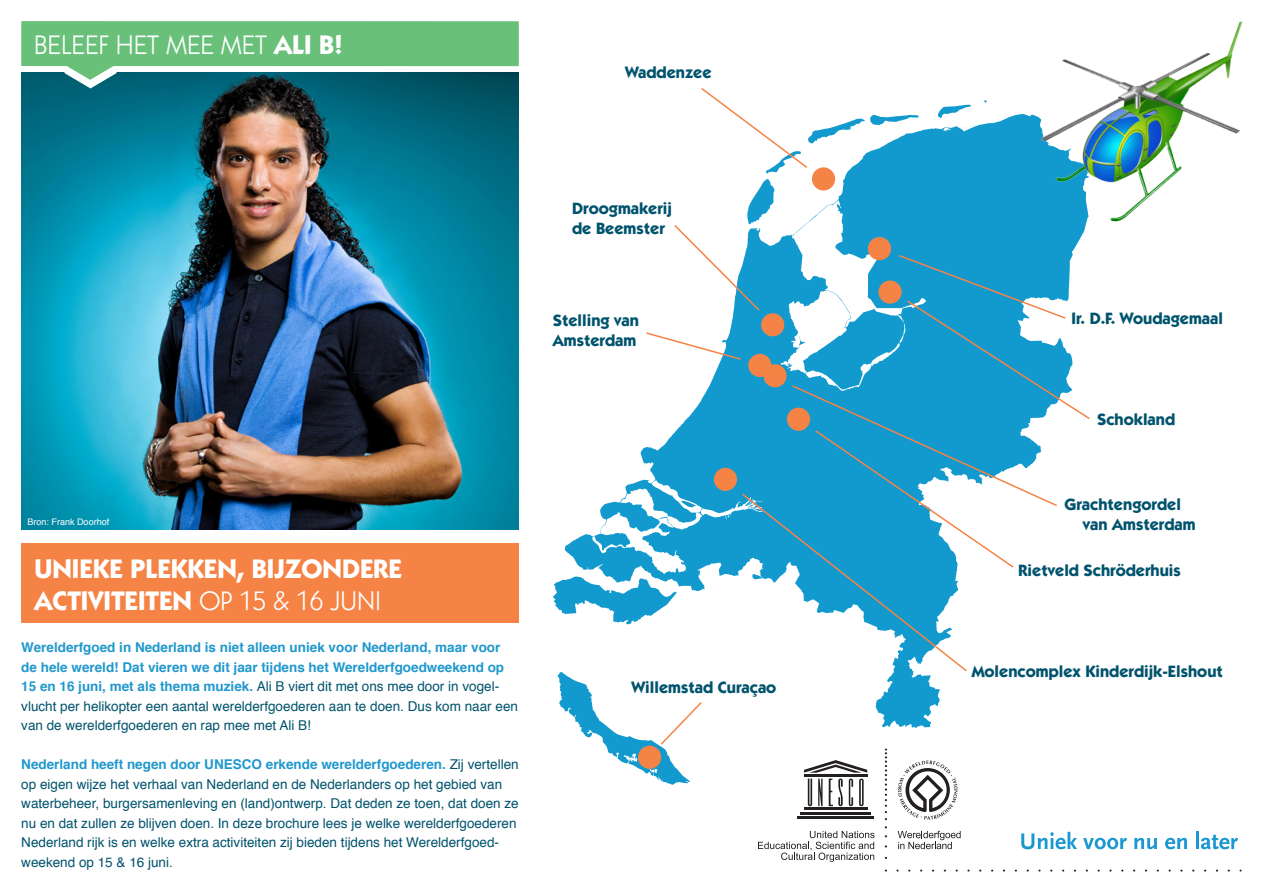
<style>
.page{position:relative;width:1263px;height:893px;background:#fff}
.page>*{position:absolute;margin:0;border:0;box-sizing:border-box;transform-origin:0 0}
.titel{font:700 27px "Itc Kabel";color:#fff}
.titel-2{font:27px "Itc Kabel";color:#fff}
.namen{font:700 16.5px "Itc Kabel";color:#00536d}
.bullets_data{font:700 16.5px "Itc Kabel";color:#00536d}
.alinea{font:13.5px/19.5px "Helvetica";color:#00536d}
.alinea-2{font:700 13.5px/19.5px "Helvetica";color:#2098cd}
.bullets_data-2{font:9px "Helvetica";color:#fff}
.s1{font-weight:700}
.s2{font-weight:400}
.s3{font-weight:400;color:#00536d}
.s4{font-weight:700;color:#2098cd}
</style>
<div class="page">
<div style="left:21px;top:544px;width:498px;height:79px;background:#f58345"></div>
<img style="left:21px;top:88px;width:498px;height:441px">
<svg style="left:21px;top:21px;width:498px;height:67px;background:#5fae81"></svg>
<svg style="left:553px;top:100px;width:534px;height:507px"></svg>
<div style="left:812px;top:167px;width:23px;height:23px;background:#f58345;border-radius:50%"></div>
<svg style="left:898px;top:831px;width:63px;height:18px"></svg>
<svg style="left:758px;top:831px;width:116px;height:31px"></svg>
<svg style="left:1021px;top:832px;width:56px;height:17px"></svg>
<svg style="left:1083px;top:838px;width:44px;height:11px"></svg>
<svg style="left:1134px;top:838px;width:23px;height:11px"></svg>
<svg style="left:1165px;top:838px;width:22px;height:11px"></svg>
<hr style="left:1196px;top:832px;width:3px;height:17px;background:#1b98d2">
<svg style="left:1201px;top:835px;width:37px;height:14px"></svg>
<svg style="left:699px;top:88px;width:110px;height:82px"></svg>
<svg style="left:557px;top:223px;width:533px;height:597px"></svg>
<img style="left:1040px;top:21px;width:202px;height:201px">
<p class="titel-2" style="left:34px;top:29px;width:311px">BELEEF HET MEE MET <span class="s1">ALI B!</span></p>
<p class="namen" style="left:625px;top:63px;width:88px">Waddenzee</p>
<p class="namen" style="left:572px;top:199px;width:101px">Droogmakerij</p>
<p class="namen" style="left:572px;top:218px;width:94px">de Beemster</p>
<p class="namen" style="left:553px;top:311px;width:88px">Stelling van</p>
<p class="namen" style="left:553px;top:330px;width:85px">Amsterdam</p>
<p class="bullets_data-2" style="left:28px;top:515px;width:83px">Bron: Frank Doorhof</p>
<p class="titel" style="left:34px;top:552px;width:369px">UNIEKE PLEKKEN, BIJZONDERE</p>
<p class="titel" style="left:34px;top:584px;width:348px">ACTIVITEITEN <span class="s2">OP 15 &amp; 16 JUNI</span></p>
<p class="alinea-2" style="left:21px;top:638px;width:498px">Werelderfgoed in Nederland is niet alleen uniek voor Nederland, maar voor de hele wereld! Dat vieren we dit jaar tijdens het Werelderfgoedweekend op 15 en 16 juni, met als thema muziek. <span class="s3">Ali B viert dit met ons mee door in vogel&shy;vlucht per helikopter een aantal werelderfgoederen aan te doen. Dus kom naar een van de werelderfgoederen en rap mee met Ali B!</span></p>
<p class="alinea" style="left:21px;top:755px;width:499px"><span class="s4">Nederland heeft negen door UNESCO erkende werelderfgoederen.</span> Zij vertellen op eigen wijze het verhaal van Nederland en de Nederlanders op het gebied van waterbeheer, burgersamenleving en (land)ontwerp. Dat deden ze toen, dat doen ze nu en dat zullen ze blijven doen. In deze brochure lees je welke werelderfgoederen Nederland rijk is en welke extra activiteiten zij bieden tijdens het Werelderfgoed&shy;weekend op 15 &amp; 16 juni.</p>
<p class="namen" style="left:631px;top:678px;width:146px">Willemstad Curaçao</p>
<p class="namen" style="left:1071px;top:308px;width:153px">Ir. D.F. Woudagemaal</p>
<p class="namen" style="left:1097px;top:410px;width:79px">Schokland</p>
<p class="namen" style="left:1064px;top:494px;width:118px">Grachtengordel</p>
<p class="namen" style="left:1083px;top:514px;width:114px">van Amsterdam</p>
<p class="bullets_data" style="left:1018px;top:560px;width:164px">Rietveld Schröderhuis</p>
<p class="namen" style="left:972px;top:662px;width:253px">Molencomplex Kinderdijk-Elshout</p>
</div>
